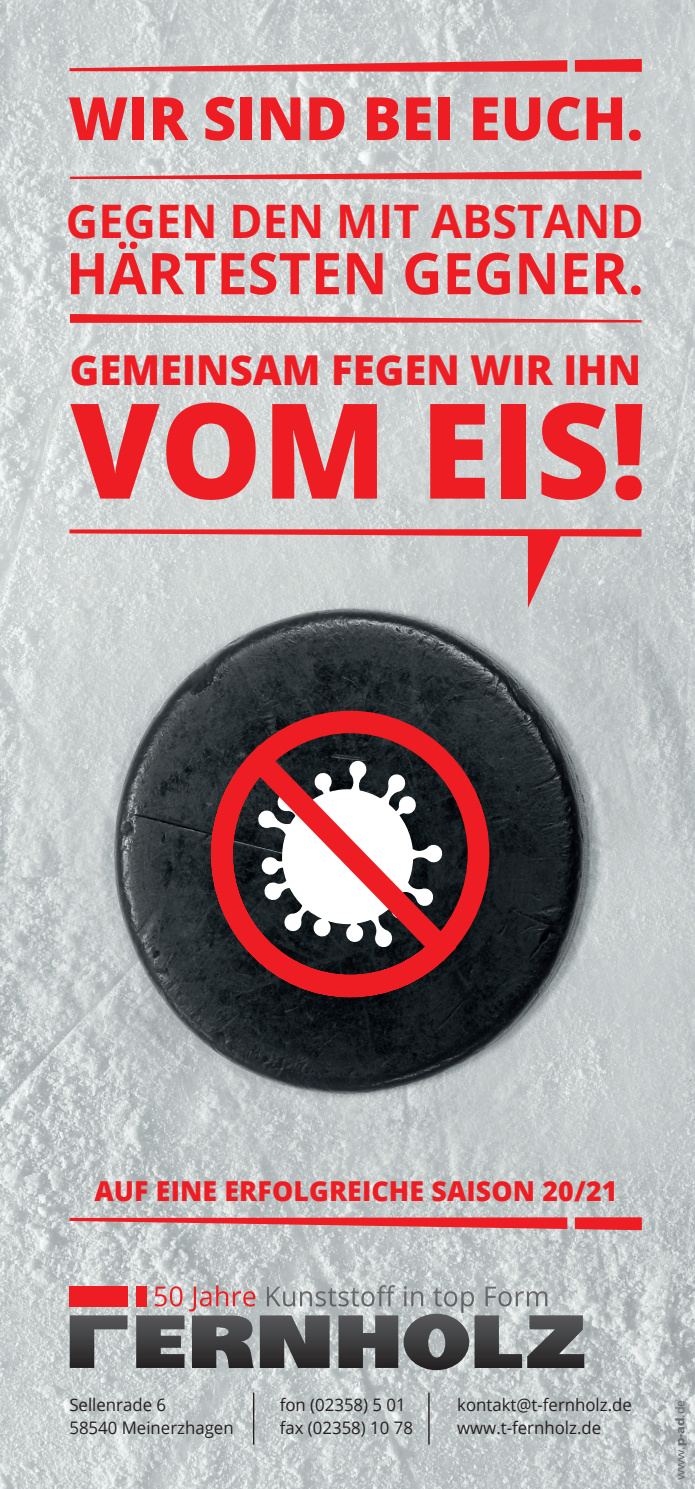
<style>
.page{position:relative;width:695px;height:1489px;background:#fff}
.page>*{position:absolute;margin:0;border:0;box-sizing:border-box;transform-origin:0 0}
.t1{font:800 132.5px "Open Sans";color:#ee1d23}
.t2{font:800 59.75px "Open Sans";color:#ee1d23}
.t3{font:700 57.5px "Open Sans";color:#ee1d23}
.t4{font:700 46.25px "Open Sans";color:#ee1d23}
.t5{font:800 41.25px "Open Sans";color:#ee1d23}
.t6{font:800 27.5px "Open Sans";letter-spacing:.005em;color:#ee1d23}
.t7{font:17.25px/23px "Open Sans";color:#231f20}
.t8{font:12.25px "Frutiger";color:#6c6d70}
.s1{font-weight:900}
</style>
<div class="page">
<img style="left:0;top:0;width:694px;height:1488px">
<hr style="left:253px;top:1392px;width:1px;height:52px;background:#231f20">
<hr style="left:428px;top:1392px;width:1px;height:52px;background:#231f20">
<svg style="left:69px;top:59px;width:572px;height:13px;background:#e06569"></svg>
<svg style="left:70px;top:170px;width:571px;height:9px;background:#e2676b"></svg>
<svg style="left:70px;top:314px;width:571px;height:9px;background:#e26266"></svg>
<svg style="left:69px;top:1217px;width:572px;height:13px;background:#dc6266"></svg>
<svg style="left:69px;top:529px;width:572px;height:79px;background:#cfbfbf"></svg>
<div style="left:69px;top:1286px;width:58px;height:20px;background:#ee1d23"></div>
<div style="left:136px;top:1286px;width:10px;height:20px;background:#ee1d23"></div>
<svg style="left:267px;top:1284px;width:280px;height:22px;background:#afb4b5"></svg>
<svg style="left:155px;top:1285px;width:100px;height:26px;background:#cea7a9"></svg>
<svg style="left:178px;top:699px;width:322px;height:309px;background:#6f4245"></svg>
<h2 class="t2" style="left:68px;top:73px;width:576px">WIR SIND BEI EUCH.</h2>
<h3 class="t4" style="left:66px;top:188px;width:579px">GEGEN DEN MIT ABSTAND</h3>
<h3 class="t3" style="left:66px;top:233px;width:579px">HÄRTESTEN GEGNER.</h3>
<h3 class="t5" style="left:70px;top:338px;width:573px">GEMEINSAM FEGEN WIR IHN</h3>
<h1 class="t1" style="left:70px;top:349px;width:578px">VOM EIS!</h1>
<h3 class="t6" style="left:94px;top:1170px;width:524px">AUF EINE ERFOLGREICHE SAISON 20/21</h3>
<p class="t7" style="left:69px;top:1392px;width:166px">Sellenrade 6<br>58540 Meinerzhagen</p>
<p class="t7" style="left:280px;top:1392px;width:135px">fon (02358) 5 01 fax (02358) 10 78</p>
<p class="t7" style="left:457px;top:1392px;width:176px">kontakt@t-fernholz.de www.t-fernholz.de</p>
<p class="t8" style="left:673px;top:1480px;width:82px;rotate:-90deg">www.<span class="s1">p-ad</span>.de</p>
</div>
